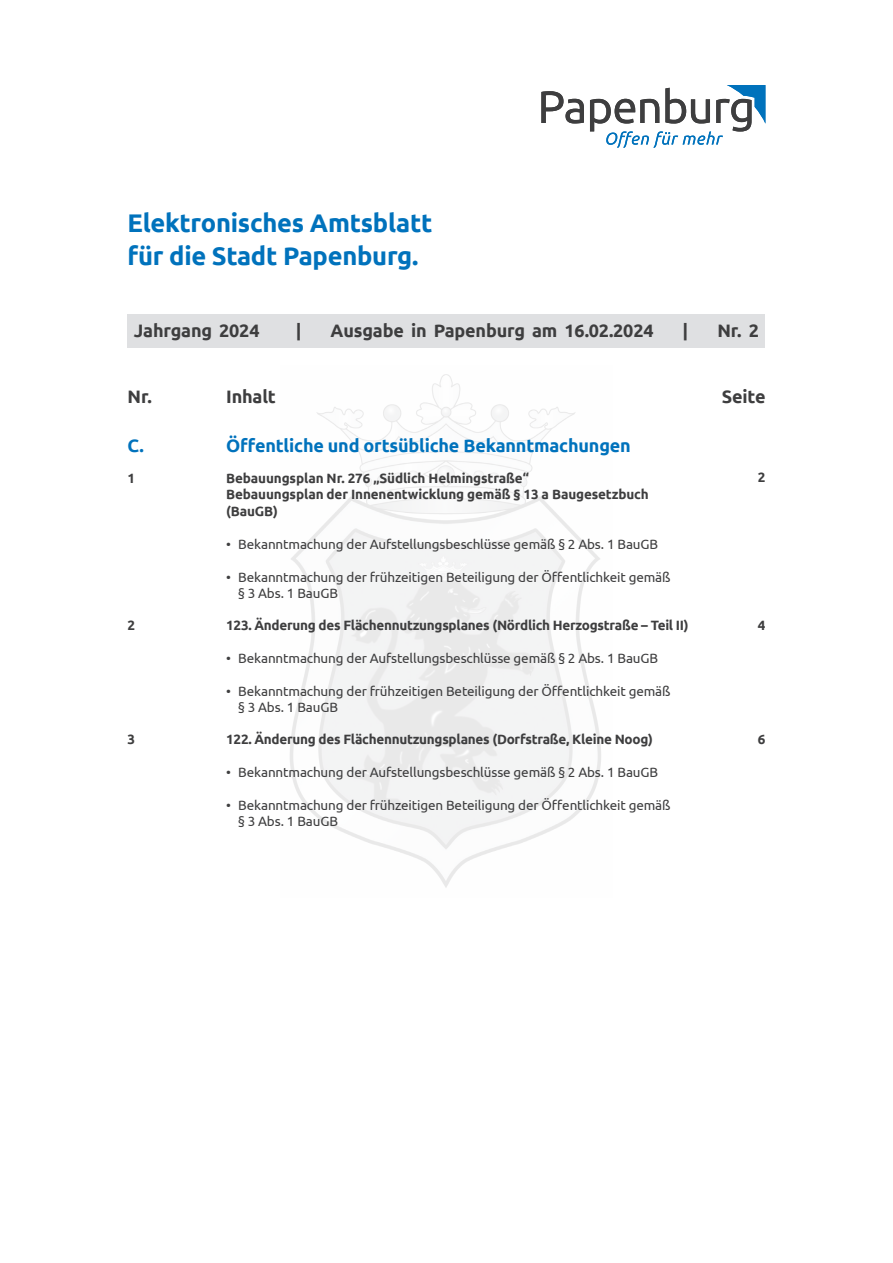
<style>
.page{position:relative;width:893px;height:1263px;background:#fff}
.page>*{position:absolute;margin:0;border:0;box-sizing:border-box;transform-origin:0 0}
.t1{font:700 25.5px/33px "Ubuntu";letter-spacing:-.01em;color:#0072bc}
.t2{font:700 18px "Ubuntu";letter-spacing:-.01em;color:#3e3e3f}
.t3{font:700 18px "Ubuntu";letter-spacing:-.01em;color:#0072bc}
.t4{font:13.5px/16.5px "Ubuntu";letter-spacing:-.01em;color:#3e3e3f}
.t5{font:700 13.5px/16.5px "Ubuntu";letter-spacing:-.02em;color:#3e3e3f}
</style>
<div class="page">
<img style="left:290px;top:374px;width:311px;height:514px">
<svg style="left:541px;top:91px;width:43px;height:32px"></svg>
<svg style="left:590px;top:85px;width:175px;height:63px"></svg>
<div style="left:128px;top:315px;width:637px;height:33px;background:#dfe0e2"></div>
<h1 class="t1" style="left:128px;top:206px;width:306px">Elektronisches Amtsblatt für die Stadt Papenburg.</h1>
<h2 class="t2" style="left:134px;top:320px;width:127px">Jahrgang 2024</h2>
<h2 class="t2" style="left:296px;top:320px;width:7px">|</h2>
<h2 class="t2" style="left:331px;top:320px;width:324px">Ausgabe in Papenburg am 16.02.2024</h2>
<h2 class="t2" style="left:683px;top:320px;width:7px">|</h2>
<h2 class="t2" style="left:717px;top:320px;width:43px">Nr. 2</h2>
<h2 class="t2" style="left:128px;top:386px;width:26px">Nr.</h2>
<h2 class="t2" style="left:226px;top:386px;width:51px">Inhalt</h2>
<h2 class="t2" style="left:722px;top:386px;width:45px">Seite</h2>
<h2 class="t3" style="left:128px;top:435px;width:18px">C.</h2>
<h2 class="t3" style="left:226px;top:435px;width:406px">Öffentliche und ortsübliche Bekanntmachungen</h2>
<p class="t5" style="left:128px;top:469px;width:9px">1</p>
<p class="t5" style="left:226px;top:469px;width:424px">Bebauungsplan Nr. 276 „Südlich Helmingstraße“<br>Bebauungsplan der Innenentwicklung gemäß § 13 a Baugesetzbuch (BauGB)</p>
<p class="t4" style="left:226px;top:535px;width:433px">• Bekanntmachung der Aufstellungsbeschlüsse gemäß § 2 Abs. 1 BauGB</p>
<p class="t4" style="left:238px;top:568px;width:434px;text-indent:-12px">• Bekanntmachung der frühzeitigen Beteiligung der Öffentlichkeit gemäß § 3 Abs. 1 BauGB</p>
<p class="t5" style="left:758px;top:469px;width:9px">2</p>
<p class="t5" style="left:128px;top:616px;width:9px">2</p>
<p class="t5" style="left:226px;top:616px;width:464px">123. Änderung des Flächennutzungsplanes (Nördlich Herzogstraße – Teil II)</p>
<p class="t4" style="left:226px;top:649px;width:433px">• Bekanntmachung der Aufstellungsbeschlüsse gemäß § 2 Abs. 1 BauGB</p>
<p class="t4" style="left:238px;top:682px;width:434px;text-indent:-12px">• Bekanntmachung der frühzeitigen Beteiligung der Öffentlichkeit gemäß § 3 Abs. 1 BauGB</p>
<p class="t5" style="left:128px;top:731px;width:9px">3</p>
<p class="t5" style="left:226px;top:731px;width:428px">122. Änderung des Flächennutzungsplanes (Dorfstraße, Kleine Noog)</p>
<p class="t4" style="left:226px;top:763px;width:433px">• Bekanntmachung der Aufstellungsbeschlüsse gemäß § 2 Abs. 1 BauGB</p>
<p class="t4" style="left:238px;top:796px;width:434px;text-indent:-12px">• Bekanntmachung der frühzeitigen Beteiligung der Öffentlichkeit gemäß § 3 Abs. 1 BauGB</p>
<p class="t5" style="left:758px;top:616px;width:9px">4</p>
<p class="t5" style="left:758px;top:731px;width:9px">6</p>
</div>
